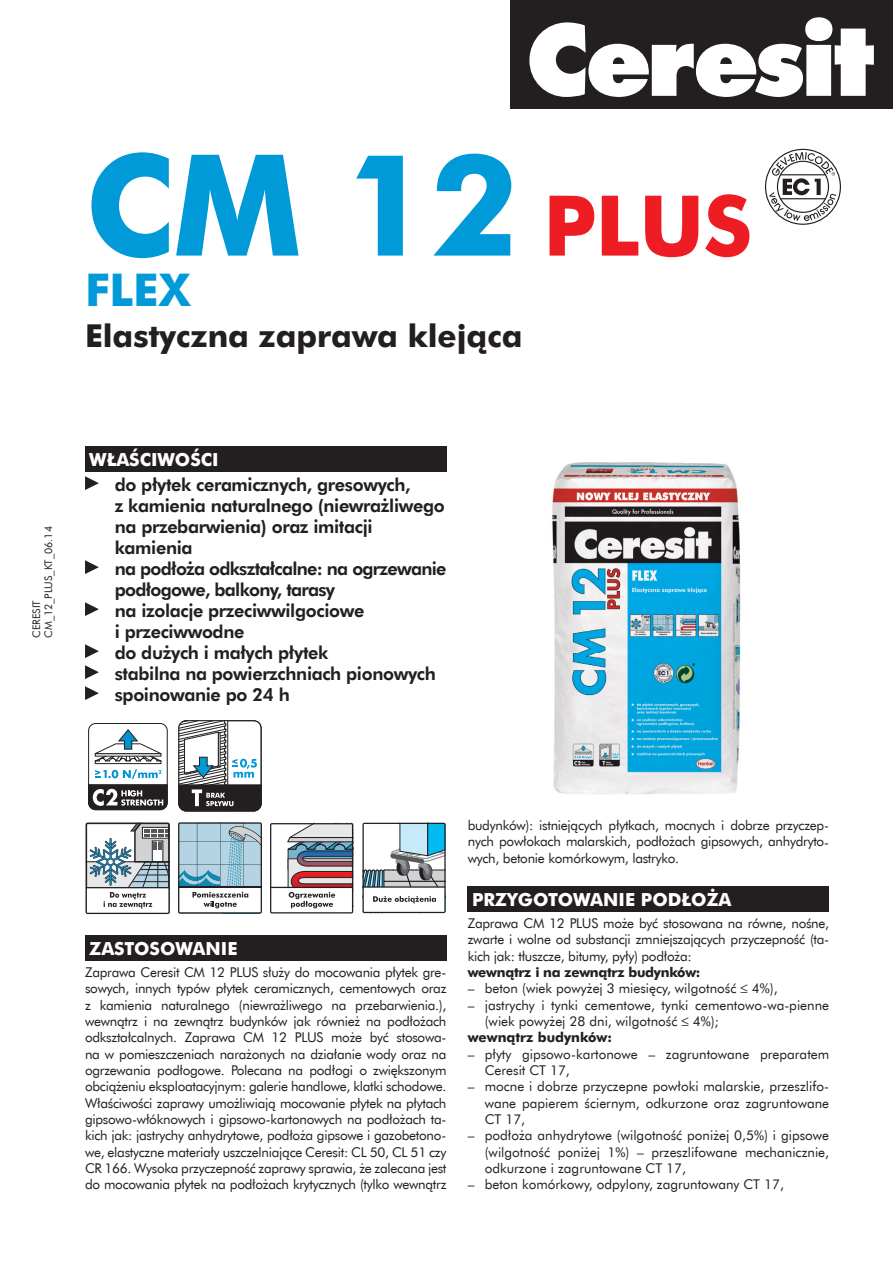
<style>
.page{position:relative;width:893px;height:1263px;background:#fff}
.page>*{position:absolute;margin:0;border:0;box-sizing:border-box;transform-origin:0 0}
.t1{font:700 141px "Futura EU";color:#009ad9}
.t2{font:700 45px "Futura EU";color:#009ad9}
.t3{font:700 31.5px "Futura EU";color:#231f20}
.t4{font:18px/21px "Futura Hv EU";letter-spacing:-.02em;color:#231f20}
.t5{font:700 18px "Futura EU";color:#fff}
.t6{font:13.5px/16.4px "Futura EU";color:#231f20;text-align:justify}
.t7{font:700 13.5px "Futura EU";letter-spacing:-.02em;color:#231f20}
.t8{font:700 13.5px "Futura EU";color:#231f20}
.t9{font:10.5px/12px "Futura EU";color:#231f20}
.s1{font-size:83.7px;color:#ee1d23}
</style>
<div class="page">
<div style="left:510px;top:0;width:383px;height:108px;background:#231f20"></div>
<svg style="left:529px;top:17px;width:345px;height:80px"></svg>
<div style="left:85px;top:446px;width:361px;height:26px;background:#231f20"></div>
<svg style="left:85px;top:476px;width:14px;height:14px"></svg>
<svg style="left:85px;top:560px;width:14px;height:14px"></svg>
<svg style="left:85px;top:602px;width:14px;height:14px"></svg>
<svg style="left:85px;top:644px;width:14px;height:14px"></svg>
<svg style="left:85px;top:665px;width:14px;height:14px"></svg>
<svg style="left:85px;top:686px;width:14px;height:14px"></svg>
<div style="left:85px;top:935px;width:361px;height:26px;background:#231f20"></div>
<div style="left:468px;top:886px;width:361px;height:26px;background:#231f20"></div>
<img style="left:552px;top:462px;width:189px;height:333px">
<div style="left:85px;top:720px;width:85px;height:93px;border:6px solid #fff;border-radius:7px"></div>
<div style="left:89px;top:723px;width:78px;height:87px;background:#fff;border-radius:7px"></div>
<div style="left:88px;top:723px;width:80px;height:87px;border:1px solid #231f20;border-radius:7px"></div>
<svg style="left:88px;top:729px;width:80px;height:81px"></svg>
<svg style="left:178px;top:720px;width:84px;height:92px"></svg>
<svg style="left:86px;top:822px;width:84px;height:92px"></svg>
<svg style="left:270px;top:822px;width:84px;height:91px"></svg>
<svg style="left:178px;top:822px;width:84px;height:92px"></svg>
<svg style="left:362px;top:822px;width:84px;height:91px"></svg>
<svg style="left:765px;top:149px;width:75px;height:75px"></svg>
<div style="left:765px;top:149px;width:76px;height:76px;border:1px solid #231f20;border-radius:50%"></div>
<svg style="left:769px;top:152px;width:67px;height:69px"></svg>
<h1 class="t1" style="left:85px;top:120px;width:669px">CM 12 <span class="s1">PLUS</span></h1>
<h2 class="t2" style="left:85px;top:263px;width:107px">FLEX</h2>
<h3 class="t3" style="left:85px;top:317px;width:439px">Elastyczna zaprawa klejąca</h3>
<p class="t9" style="left:30px;top:638px;width:113px;rotate:-90deg">CERESIT<br>CM_12_PLUS_KT_06.14</p>
<h3 class="t5" style="left:89px;top:449px;width:131px">WŁAŚCIWOŚCI</h3>
<p class="t4" style="left:115px;top:474px;width:333px">do płytek ceramicznych, gresowych,<br>z kamienia naturalnego (niewrażliwego na przebarwienia) oraz imitacji kamienia<br>na podłoża odkształcalne: na ogrzewanie podłogowe, balkony, tarasy<br>na izolacje przeciwwilgociowe<br>i przeciwwodne<br>do dużych i małych płytek<br>stabilna na powierzchniach pionowych spoinowanie po 24 h</p>
<h3 class="t5" style="left:89px;top:937px;width:150px">ZASTOSOWANIE</h3>
<p class="t6" style="left:85px;top:964px;width:363px">Zaprawa Ceresit CM 12 PLUS służy do mocowania płytek gre&shy;sowych, innych typów płytek ceramicznych, cementowych oraz z kamienia naturalnego (niewrażliwego na przebarwienia.), wewnątrz i na zewnątrz budynków jak również na podłożach odkształcalnych. Zaprawa CM 12 PLUS może być stosowa&shy;na w pomieszczeniach narażonych na działanie wody oraz na ogrzewania podłogowe. Polecana na podłogi o zwiększonym obciążeniu eksploatacyjnym: galerie handlowe, klatki schodowe.<br>Właściwości zaprawy umożliwiają mocowanie płytek na płytach gipsowo-włóknowych i gipsowo-kartonowych na podłożach ta&shy;kich jak: jastrychy anhydrytowe, podłoża gipsowe i gazobetono&shy;we, elastyczne materiały uszczelniające Ceresit: CL 50, CL 51 czy CR 166. Wysoka przyczepność zaprawy sprawia, że zalecana jest do mocowania płytek na podłożach krytycznych (tylko wewnątrz</p>
<p class="t6" style="left:468px;top:817px;width:363px">budynków): istniejących płytkach, mocnych i dobrze przyczep&shy;nych powłokach malarskich, podłożach gipsowych, anhydryto&shy;wych, betonie komórkowym, lastryko.</p>
<h3 class="t5" style="left:472px;top:888px;width:261px">PRZYGOTOWANIE PODŁOŻA</h3>
<p class="t6" style="left:468px;top:915px;width:363px">Zaprawa CM 12 PLUS może być stosowana na równe, nośne, zwarte i wolne od substancji zmniejszających przyczepność (ta&shy;kich jak: tłuszcze, bitumy, pyły) podłoża:</p>
<p class="t7" style="left:468px;top:964px;width:234px">wewnątrz i na zewnątrz budynków:</p>
<p class="t6" style="left:468px;top:980px;width:311px">– beton (wiek powyżej 3 miesięcy, wilgotność 4%),</p>
<p class="t6" style="left:485px;top:997px;width:346px;text-indent:-17px">– jastrychy i tynki cementowe, tynki cementowo-wa-pienne (wiek powyżej 28 dni, wilgotność 4%);</p>
<p class="t8" style="left:468px;top:1029px;width:146px">wewnątrz budynków:</p>
<p class="t6" style="left:485px;top:1046px;width:346px;text-indent:-17px">– płyty gipsowo-kartonowe – zagruntowane preparatem<br>Ceresit CT 17,</p>
<p class="t6" style="left:485px;top:1078px;width:346px;text-indent:-17px">– mocne i dobrze przyczepne powłoki malarskie, przeszlifo&shy;wane papierem ściernym, odkurzone oraz zagruntowane CT 17,</p>
<p class="t6" style="left:485px;top:1127px;width:346px;text-indent:-17px">– podłoża anhydrytowe (wilgotność poniżej 0,5%) i gipsowe (wilgotność poniżej 1%) – przeszlifowane mechanicznie, odkurzone i zagruntowane CT 17,</p>
<p class="t6" style="left:468px;top:1176px;width:318px">– beton komórkowy, odpylony, zagruntowany CT 17,</p>
</div>
